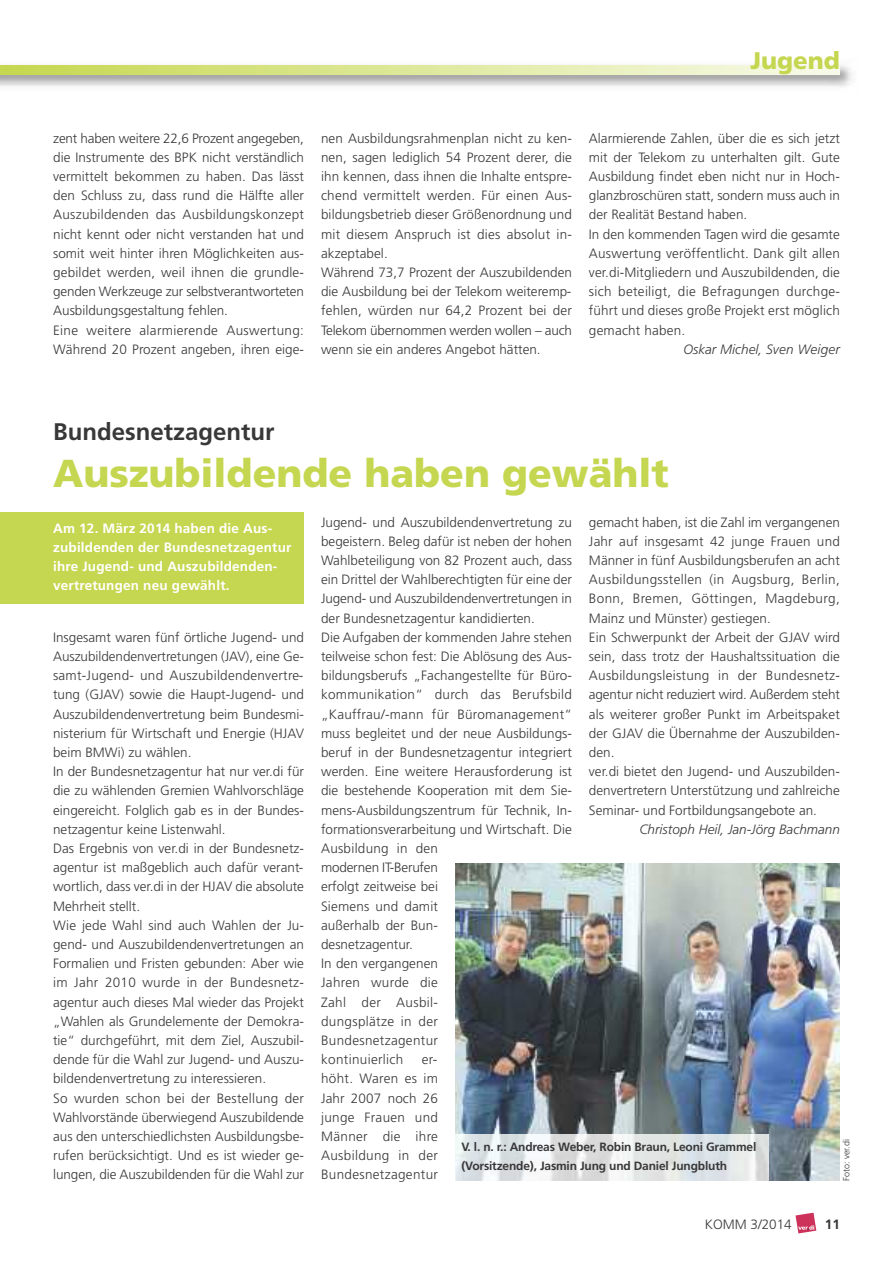
<style>
.page{position:relative;width:893px;height:1263px;background:#fff}
.page>*{position:absolute;margin:0;border:0;box-sizing:border-box;transform-origin:0 0}
.t1{font:900 39px "Frutiger";color:#c5d750}
.t2{font:700 24px "Frutiger";color:#393839}
.t3{font:900 24px "Frutiger";color:#c5d750}
.t4{font:300 13.5px/19.2px "Frutiger";color:#393839}
.t5{font:700 13.5px/19.2px "Frutiger";letter-spacing:.015em;color:#fff}
.t6{font:italic 300 13.5px "Frutiger";color:#393839}
.t7{font:700 13.5px "Frutiger";color:#393839}
.t8{font:700 12px/19.2px "Frutiger";letter-spacing:-.015em;color:#393839}
.t9{font:300 9px "Frutiger";color:#393839}
</style>
<div class="page">
<div style="left:1px;top:512px;width:303px;height:92px;background:#c5d750"></div>
<svg style="left:795px;top:1213px;width:21px;height:20px"></svg>
<img style="left:0;top:65px;width:852px;height:22px">
<svg style="left:0;top:65px;width:840px;height:9px;background:#dee89c"></svg>
<img style="left:455px;top:864px;width:385px;height:316px">
<img style="left:455px;top:1135px;width:313px;height:45px">
<h2 class="t3" style="left:750px;top:51px;width:91px">Jugend</h2>
<p class="t4" style="left:53px;top:129px;width:252px">zent haben weitere 22,6 Prozent angegeben, die Instrumente des BPK nicht verständlich vermittelt bekommen zu haben. Das lässt den Schluss zu, dass rund die Hälfte aller Auszubildenden das Ausbildungskonzept nicht kennt oder nicht verstanden hat und somit weit hinter ihren Möglichkeiten aus&shy;gebildet werden, weil ihnen die grundle&shy;genden Werkzeuge zur selbstverantworteten Ausbildungsgestaltung fehlen.<br>Eine weitere alarmierende Auswertung:<br>Während 20 Prozent angeben, ihren eige-</p>
<p class="t4" style="left:321px;top:129px;width:252px">nen Ausbildungsrahmenplan nicht zu ken&shy;nen, sagen lediglich 54 Prozent derer, die ihn kennen, dass ihnen die Inhalte entspre&shy;chend vermittelt werden. Für einen Aus&shy;bildungsbetrieb dieser Größenordnung und mit diesem Anspruch ist dies absolut in&shy;akzeptabel.<br>Während 73,7 Prozent der Auszubildenden die Ausbildung bei der Telekom weiteremp&shy;fehlen, würden nur 64,2 Prozent bei der Telekom übernommen werden wollen – auch wenn sie ein anderes Angebot hätten.</p>
<p class="t4" style="left:589px;top:129px;width:253px">Alarmierende Zahlen, über die es sich jetzt mit der Telekom zu unterhalten gilt. Gute Ausbildung findet eben nicht nur in Hoch&shy;glanzbroschüren statt, sondern muss auch in der Realität Bestand haben.<br>In den kommenden Tagen wird die gesamte Auswertung veröffentlicht. Dank gilt allen ver.di-Mitgliedern und Auszubildenden, die sich beteiligt, die Befragungen durchge&shy;führt und dieses große Projekt erst möglich gemacht haben.</p>
<p class="t6" style="left:683px;top:344px;width:158px">Oskar Michel, Sven Weiger</p>
<h2 class="t2" style="left:53px;top:422px;width:223px">Bundesnetzagentur</h2>
<h1 class="t1" style="left:53px;top:458px;width:617px">Auszubildende haben gewählt</h1>
<p class="t5" style="left:53px;top:519px;width:240px">Am 12. März 2014 haben die Aus&shy;zubildenden der Bundesnetzagentur ihre Jugend- und Auszubildenden&shy;vertretungen neu gewählt.</p>
<p class="t4" style="left:53px;top:628px;width:252px">Insgesamt waren fünf örtliche Jugend- und Auszubildendenvertretungen (JAV), eine Ge&shy;samt-Jugend- und Auszubildendenvertre&shy;tung (GJAV) sowie die Haupt-Jugend- und Auszubildendenvertretung beim Bundesmi&shy;nisterium für Wirtschaft und Energie (HJAV beim BMWi) zu wählen.<br>In der Bundesnetzagentur hat nur ver.di für die zu wählenden Gremien Wahlvorschläge eingereicht. Folglich gab es in der Bundes&shy;netzagentur keine Listenwahl.<br>Das Ergebnis von ver.di in der Bundesnetz&shy;agentur ist maßgeblich auch dafür verant&shy;wortlich, dass ver.di in der HJAV die absolute Mehrheit stellt.<br>Wie jede Wahl sind auch Wahlen der Ju&shy;gend- und Auszubildendenvertretungen an Formalien und Fristen gebunden: Aber wie im Jahr 2010 wurde in der Bundesnetz&shy;agentur auch dieses Mal wieder das Projekt „Wahlen als Grundelemente der Demokra&shy;tie“ durchgeführt, mit dem Ziel, Auszubil&shy;dende für die Wahl zur Jugend- und Auszu&shy;bildendenvertretung zu interessieren.<br>So wurden schon bei der Bestellung der Wahlvorstände überwiegend Auszubildende aus den unterschiedlichsten Ausbildungsbe&shy;rufen berücksichtigt. Und es ist wieder ge&shy;lungen, die Auszubildenden für die Wahl zur</p>
<p class="t4" style="left:589px;top:513px;width:252px">gemacht haben, ist die Zahl im vergangenen Jahr auf insgesamt 42 junge Frauen und Männer in fünf Ausbildungsberufen an acht Ausbildungsstellen (in Augsburg, Berlin, Bonn, Bremen, Göttingen, Magdeburg, Mainz und Münster) gestiegen.<br>Ein Schwerpunkt der Arbeit der GJAV wird sein, dass trotz der Haushaltssituation die Ausbildungsleistung in der Bundesnetz&shy;agentur nicht reduziert wird. Außerdem steht als weiterer großer Punkt im Arbeitspaket der GJAV die Übernahme der Auszubilden&shy;den.<br>ver.di bietet den Jugend- und Auszubilden&shy;denvertretern Unterstützung und zahlreiche Seminar- und Fortbildungsangebote an.</p>
<p class="t6" style="left:639px;top:824px;width:202px">Christoph Heil, Jan-Jörg Bachmann</p>
<p class="t4" style="left:321px;top:513px;width:252px">Jugend- und Auszubildendenvertretung zu begeistern. Beleg dafür ist neben der hohen<br>Wahlbeteiligung von 82 Prozent auch, dass ein Drittel der Wahlberechtigten für eine der<br>Jugend- und Auszubildendenvertretungen in der Bundesnetzagentur kandidierten.<br>Die Aufgaben der kommenden Jahre stehen teilweise schon fest: Die Ablösung des Aus&shy;bildungsberufs „Fachangestellte für Büro&shy;kommunikation“ durch das Berufsbild „Kauffrau/-mann für Büromanagement“ muss begleitet und der neue Ausbildungs&shy;beruf in der Bundesnetzagentur integriert werden. Eine weitere Herausforderung ist die bestehende Kooperation mit dem Sie&shy;mens-Ausbildungszentrum für Technik, In&shy;formationsverarbeitung und Wirtschaft. Die<br>Ausbildung in den<br>modernen IT-Berufen<br>erfolgt zeitweise bei<br>Siemens und damit<br>außerhalb der Bun-<br>desnetzagentur.<br>In den vergangenen<br>Jahren wurde die<br>Zahl der Ausbil-<br>dungsplätze in der<br>Bundesnetzagentur<br>kontinuierlich</p>
<p class="t4" style="left:321px;top:1051px;width:118px;text-align:justify;text-indent:101px">er&shy;höht. Waren es im Jahr 2007 noch 26 junge Frauen und Männer die ihre Ausbildung in der Bundesnetzagentur</p>
<p class="t8" style="left:461px;top:1138px;width:297px">V. l. n. r.: Andreas Weber, Robin Braun, Leoni Grammel (Vorsitzende), Jasmin Jung und Daniel Jungbluth</p>
<p class="t9" style="left:843px;top:1181px;width:44px;rotate:-90deg">Foto: ver.di</p>
<p class="t4" style="left:705px;top:1216px;width:89px">KOMM 3/2014</p>
<p class="t7" style="left:825px;top:1219px;width:17px">11</p>
</div>
